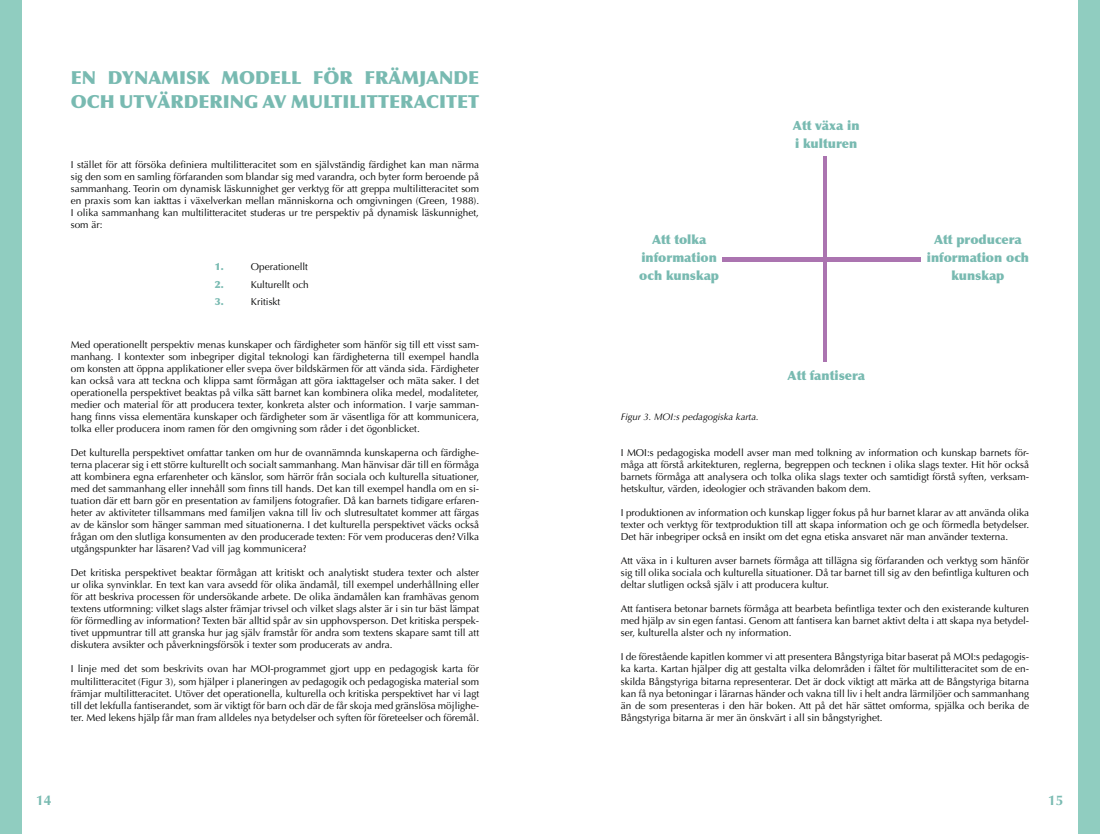
<style>
.page{position:relative;width:1100px;height:834px;background:#fff}
.page>*{position:absolute;margin:0;border:0;box-sizing:border-box;transform-origin:0 0}
.t1{font:900 18px/24px "Optima";color:#78bab1}
.t2{font:700 14px "Optima";color:#78bab1}
.t3{font:900 12.7px/18px "Optima";color:#78bab1;text-align:center}
.t4{font:10px/12px "Optima";color:#010202;text-align:justify}
.t5{font:900 10px "Optima";color:#78bab1}
.t6{font:italic 9.5px "Optima";color:#000}
</style>
<div class="page">
<hr style="left:722px;top:257px;width:199px;height:4px;background:#ab74b0">
<hr style="left:823px;top:156px;width:4px;height:205px;background:#ab74b0">
<div style="left:0;top:0;width:21px;height:833px;background:#90cdc0"></div>
<div style="left:1079px;top:0;width:21px;height:833px;background:#90cdc0"></div>
<h1 class="t1" style="left:71px;top:66px;width:410px">EN DYNAMISK MODELL FÖR FRÄMJANDE<br>OCH UTVÄRDERING AV MULTILITTERACITET</h1>
<p class="t4" style="left:71px;top:159px;width:410px">I stället för att försöka definiera multilitteracitet som en självständig färdighet kan man närma sig den som en samling förfaranden som blandar sig med varandra, och byter form beroende på sammanhang. Teorin om dynamisk läskunnighet ger verktyg för att greppa multilitteracitet som en praxis som kan iakttas i växelverkan mellan människorna och omgivningen (Green, 1988).<br>I olika sammanhang kan multilitteracitet studeras ur tre perspektiv på dynamisk läskunnighet, som är:</p>
<p class="t5" style="left:215px;top:260px;width:10px">1.</p>
<p class="t4" style="left:251px;top:260px;width:59px">Operationellt</p>
<p class="t5" style="left:215px;top:278px;width:10px">2.</p>
<p class="t4" style="left:251px;top:278px;width:59px">Kulturellt och</p>
<p class="t5" style="left:215px;top:295px;width:10px">3.</p>
<p class="t4" style="left:251px;top:296px;width:31px">Kritiskt</p>
<p class="t4" style="left:71px;top:339px;width:410px">Med operationellt perspektiv menas kunskaper och färdigheter som hänför sig till ett visst sam&shy;manhang. I kontexter som inbegriper digital teknologi kan färdigheterna till exempel handla om konsten att öppna applikationer eller svepa över bildskärmen för att vända sida. Färdigheter kan också vara att teckna och klippa samt förmågan att göra iakttagelser och mäta saker. I det operationella perspektivet beaktas på vilka sätt barnet kan kombinera olika medel, modaliteter, medier och material för att producera texter, konkreta alster och information. I varje samman&shy;hang finns vissa elementära kunskaper och färdigheter som är väsentliga för att kommunicera, tolka eller producera inom ramen för den omgivning som råder i det ögonblicket.</p>
<p class="t4" style="left:71px;top:447px;width:410px">Det kulturella perspektivet omfattar tanken om hur de ovannämnda kunskaperna och färdighe&shy;terna placerar sig i ett större kulturellt och socialt sammanhang. Man hänvisar där till en förmåga att kombinera egna erfarenheter och känslor, som härrör från sociala och kulturella situationer, med det sammanhang eller innehåll som finns till hands. Det kan till exempel handla om en si&shy;tuation där ett barn gör en presentation av familjens fotografier. Då kan barnets tidigare erfaren&shy;heter av aktiviteter tillsammans med familjen vakna till liv och slutresultatet kommer att färgas av de känslor som hänger samman med situationerna. I det kulturella perspektivet väcks också frågan om den slutliga konsumenten av den producerade texten: För vem produceras den? Vilka utgångspunkter har läsaren? Vad vill jag kommunicera?</p>
<p class="t4" style="left:71px;top:567px;width:410px">Det kritiska perspektivet beaktar förmågan att kritiskt och analytiskt studera texter och alster ur olika synvinklar. En text kan vara avsedd för olika ändamål, till exempel underhållning eller för att beskriva processen för undersökande arbete. De olika ändamålen kan framhävas genom textens utformning: vilket slags alster främjar trivsel och vilket slags alster är i sin tur bäst lämpat för förmedling av information? Texten bär alltid spår av sin upphovsperson. Det kritiska perspek&shy;tivet uppmuntrar till att granska hur jag själv framstår för andra som textens skapare samt till att diskutera avsikter och påverkningsförsök i texter som producerats av andra.</p>
<p class="t4" style="left:71px;top:663px;width:410px">I linje med det som beskrivits ovan har MOI-programmet gjort upp en pedagogisk karta för multilitteracitet (Figur 3), som hjälper i planeringen av pedagogik och pedagogiska material som främjar multilitteracitet. Utöver det operationella, kulturella och kritiska perspektivet har vi lagt till det lekfulla fantiserandet, som är viktigt för barn och där de får skoja med gränslösa möjlighe&shy;ter. Med lekens hjälp får man fram alldeles nya betydelser och syften för företeelser och föremål.</p>
<p class="t3" style="left:793px;top:116px;width:68px;text-align:left">Att växa in i kulturen</p>
<p class="t3" style="left:639px;top:231px;width:81px">Att tolka information och kunskap</p>
<p class="t6" style="left:621px;top:411px;width:139px">Figur 3. MOI:s pedagogiska karta.</p>
<p class="t3" style="left:787px;top:366px;width:79px">Att fantisera</p>
<p class="t3" style="left:927px;top:231px;width:104px">Att producera information och kunskap</p>
<p class="t4" style="left:621px;top:447px;width:410px">I MOI:s pedagogiska modell avser man med tolkning av information och kunskap barnets för&shy;måga att förstå arkitekturen, reglerna, begreppen och tecknen i olika slags texter. Hit hör också barnets förmåga att analysera och tolka olika slags texter och samtidigt förstå syften, verksam&shy;hetskultur, värden, ideologier och strävanden bakom dem.</p>
<p class="t4" style="left:621px;top:507px;width:410px">I produktionen av information och kunskap ligger fokus på hur barnet klarar av att använda olika texter och verktyg för textproduktion till att skapa information och ge och förmedla betydelser.<br>Det här inbegriper också en insikt om det egna etiska ansvaret när man använder texterna.</p>
<p class="t4" style="left:621px;top:555px;width:410px">Att växa in i kulturen avser barnets förmåga att tillägna sig förfaranden och verktyg som hänför sig till olika sociala och kulturella situationer. Då tar barnet till sig av den befintliga kulturen och deltar slutligen också själv i att producera kultur.</p>
<p class="t4" style="left:621px;top:603px;width:410px">Att fantisera betonar barnets förmåga att bearbeta befintliga texter och den existerande kulturen med hjälp av sin egen fantasi. Genom att fantisera kan barnet aktivt delta i att skapa nya betydel&shy;ser, kulturella alster och ny information.</p>
<p class="t4" style="left:621px;top:651px;width:410px">I de förestående kapitlen kommer vi att presentera Bångstyriga bitar baserat på MOI:s pedagogis&shy;ka karta. Kartan hjälper dig att gestalta vilka delområden i fältet för multilitteracitet som de en&shy;skilda Bångstyriga bitarna representerar. Det är dock viktigt att märka att de Bångstyriga bitarna kan få nya betoningar i lärarnas händer och vakna till liv i helt andra lärmiljöer och sammanhang än de som presenteras i den här boken. Att på det här sättet omforma, spjälka och berika de Bångstyriga bitarna är mer än önskvärt i all sin bångstyrighet.</p>
<h2 class="t2" style="left:36px;top:791px;width:17px">14</h2>
<h2 class="t2" style="left:1048px;top:791px;width:17px">15</h2>
</div>
